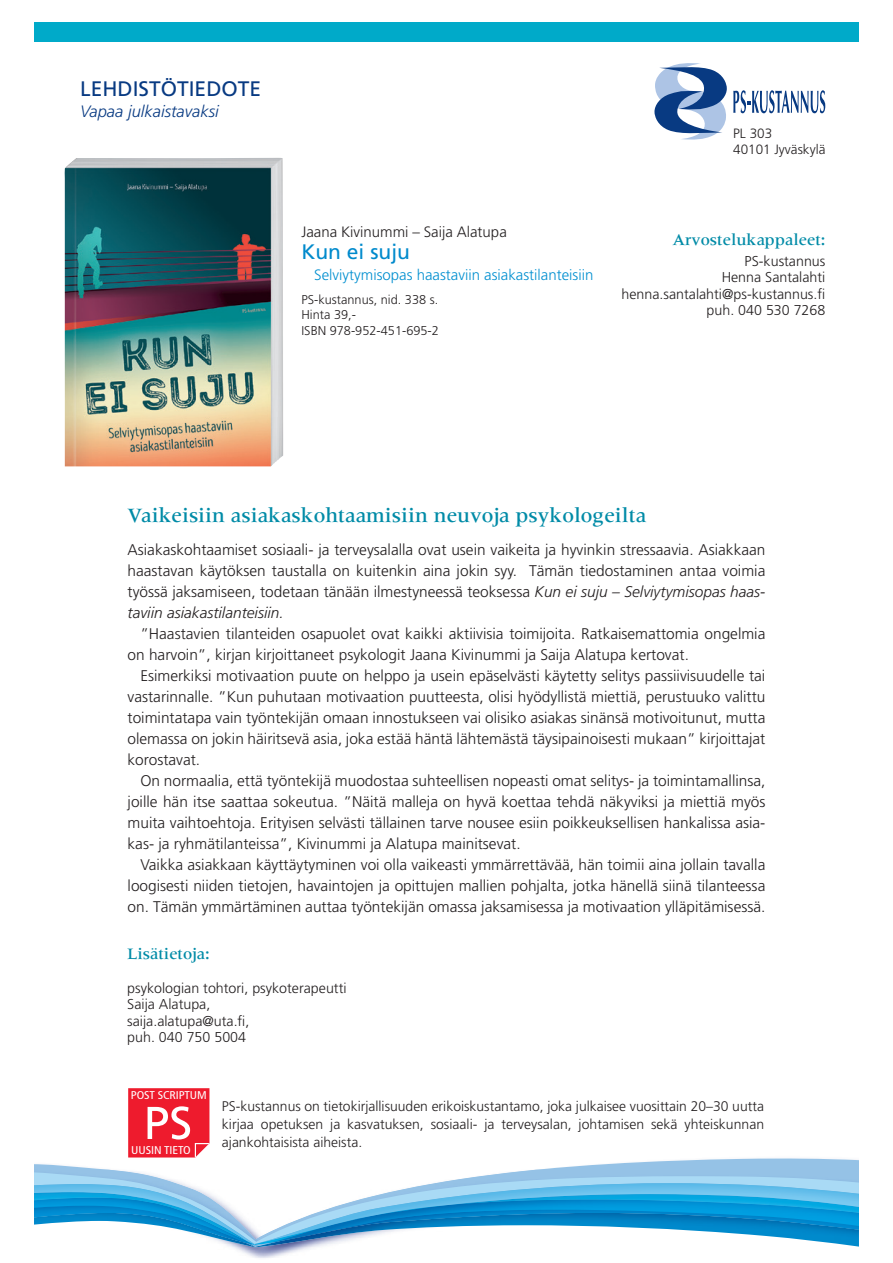
<style>
.page{position:relative;width:893px;height:1263px;background:#fff}
.page>*{position:absolute;margin:0;border:0;box-sizing:border-box;transform-origin:0 0}
.t1{font:500 21px "Meridien LT Std";color:#008ba7}
.t2{font:21px "Frutiger";color:#083a82}
.t3{font:21px "Frutiger";color:#008acc}
.t4{font:500 16.5px "Meridien LT Std";color:#008ba7}
.t5{font:italic 300 16.5px "Frutiger";color:#083a82}
.t6{font:300 15.45px/21px "Frutiger";color:#231f20;text-align:justify}
.t7{font:300 15px "Frutiger";color:#008fd0}
.t8{font:300 15px "Frutiger";color:#231f20}
.t9{font:300 14.25px/16.5px "Frutiger";color:#231f20;text-align:right}
.t10{font:300 13.95px/18px "Frutiger";color:#231f20;text-align:justify}
.t11{font:300 13.5px/16.2px "Frutiger";color:#231f20}
.t12{font:300 12.75px/15.3px "Frutiger";color:#231f20}
.t13{font:condensed 11.25px "Frutiger";letter-spacing:-.01em;color:#fff;scale:1.1 1}
.s1{font-style:italic}
</style>
<div class="page">
<div style="left:34px;top:22px;width:825px;height:19px;background:#00aac9"></div>
<svg style="left:34px;top:1157px;width:825px;height:15px"></svg>
<img style="left:109px;top:1170px;width:427px;height:1px">
<img style="left:121px;top:1171px;width:402px;height:1px">
<img style="left:232px;top:1247px;width:81px;height:11px">
<img style="left:226px;top:1244px;width:633px;height:3px">
<img style="left:246px;top:1244px;width:34px;height:3px">
<svg style="left:34px;top:1172px;width:825px;height:11px"></svg>
<img style="left:252px;top:1245px;width:18px;height:1px">
<img style="left:247px;top:1244px;width:201px;height:1px">
<img style="left:34px;top:1183px;width:825px;height:61px">
<svg style="left:128px;top:1088px;width:81px;height:69px;background:#f03848"></svg>
<svg style="left:733px;top:90px;width:92px;height:23px"></svg>
<svg style="left:654px;top:63px;width:73px;height:77px"></svg>
<img style="left:65px;top:158px;width:218px;height:308px">
<h1 class="t2" style="left:80px;top:76px;width:182px">LEHDISTÖTIEDOTE</h1>
<p class="t5" style="left:80px;top:102px;width:140px">Vapaa julkaistavaksi</p>
<p class="t8" style="left:301px;top:224px;width:207px">Jaana Kivinummi – Saija Alatupa</p>
<h1 class="t3" style="left:301px;top:240px;width:110px">Kun ei suju</h1>
<p class="t7" style="left:314px;top:267px;width:281px">Selviytymisopas haastaviin asiakastilanteisiin</p>
<p class="t12" style="left:301px;top:292px;width:139px">PS-kustannus, nid. 338 s.<br>Hinta 39,-<br>ISBN 978-952-451-695-2</p>
<p class="t11" style="left:733px;top:125px;width:94px">PL 303<br>40101 Jyväskylä</p>
<p class="t4" style="left:672px;top:231px;width:155px">Arvostelukappaleet:</p>
<p class="t9" style="left:622px;top:253px;width:205px">PS-kustannus<br>Henna Santalahti henna.santalahti@ps-kustannus.fi puh. 040 530 7268</p>
<h1 class="t1" style="left:128px;top:503px;width:520px">Vaikeisiin asiakaskohtaamisiin neuvoja psykologeilta</h1>
<p class="t6" style="left:128px;top:540px;width:639px">Asiakaskohtaamiset sosiaali- ja terveysalalla ovat usein vaikeita ja hyvinkin stressaavia. Asiakkaan haastavan käytöksen taustalla on kuitenkin aina jokin syy. Tämän tiedostaminen antaa voimia työssä jaksamiseen, todetaan tänään ilmestyneessä teoksessa <span class="s1">Kun ei suju – Selviytymisopas haas&shy;taviin asiakastilanteisiin.</span></p>
<p class="t6" style="left:128px;top:624px;width:639px;text-indent:13px">”Haastavien tilanteiden osapuolet ovat kaikki aktiivisia toimijoita. Ratkaisemattomia ongelmia on harvoin”, kirjan kirjoittaneet psykologit Jaana Kivinummi ja Saija Alatupa kertovat.</p>
<p class="t6" style="left:128px;top:666px;width:639px;text-indent:13px">Esimerkiksi motivaation puute on helppo ja usein epäselvästi käytetty selitys passiivisuudelle tai vastarinnalle. ”Kun puhutaan motivaation puutteesta, olisi hyödyllistä miettiä, perustuuko valittu toimintatapa vain työntekijän omaan innostukseen vai olisiko asiakas sinänsä motivoitunut, mutta olemassa on jokin häiritsevä asia, joka estää häntä lähtemästä täysipainoisesti mukaan” kirjoittajat korostavat.</p>
<p class="t6" style="left:128px;top:771px;width:639px;text-indent:13px">On normaalia, että työntekijä muodostaa suhteellisen nopeasti omat selitys- ja toimintamallinsa, joille hän itse saattaa sokeutua. ”Näitä malleja on hyvä koettaa tehdä näkyviksi ja miettiä myös muita vaihtoehtoja. Erityisen selvästi tällainen tarve nousee esiin poikkeuksellisen hankalissa asia&shy;kas- ja ryhmätilanteissa”, Kivinummi ja Alatupa mainitsevat.</p>
<p class="t6" style="left:128px;top:855px;width:639px;text-indent:13px">Vaikka asiakkaan käyttäytyminen voi olla vaikeasti ymmärrettävää, hän toimii aina jollain tavalla loogisesti niiden tietojen, havaintojen ja opittujen mallien pohjalta, jotka hänellä siinä tilanteessa on. Tämän ymmärtäminen auttaa työntekijän omassa jaksamisessa ja motivaation ylläpitämisessä.</p>
<p class="t4" style="left:127px;top:945px;width:84px">Lisätietoja:</p>
<p class="t9" style="left:127px;top:980px;width:221px;text-align:left">psykologian tohtori, psykoterapeutti<br>Saija Alatupa,<br>saija.alatupa@uta.fi,<br>puh. 040 750 5004</p>
<p class="t13" style="left:131px;top:1089px;width:71px">POST SCRIPTUM</p>
<p class="t13" style="left:131px;top:1144px;width:56px">UUSIN TIETO</p>
<p class="t10" style="left:222px;top:1097px;width:544px">PS-kustannus on tietokirjallisuuden erikoiskustantamo, joka julkaisee vuosittain 20–30 uutta kirjaa opetuksen ja kasvatuksen, sosiaali- ja terveysalan, johtamisen sekä yhteiskunnan ajankohtaisista aiheista.</p>
</div>
